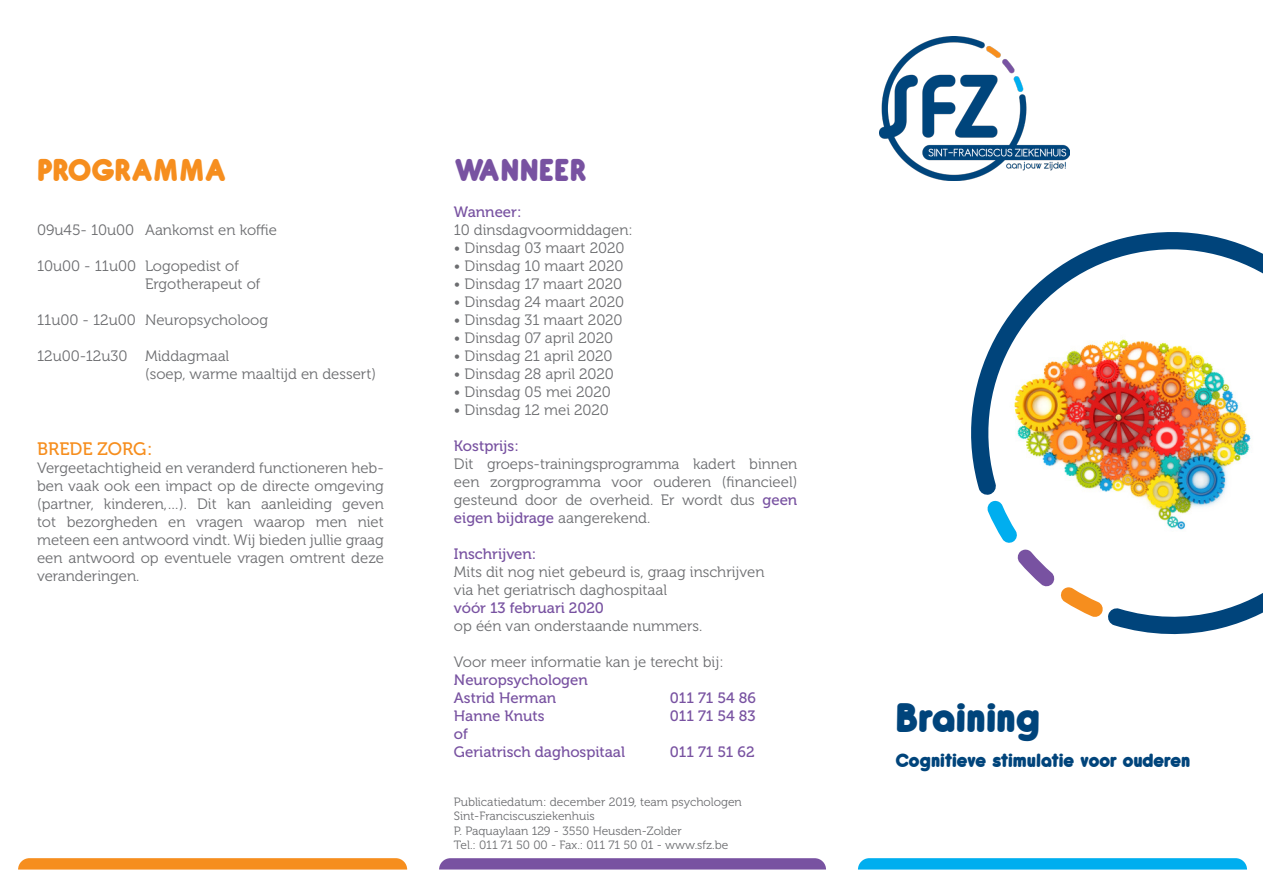
<style>
.page{position:relative;width:1263px;height:893px;background:#fff}
.page>*{position:absolute;margin:0;border:0;box-sizing:border-box;transform-origin:0 0}
.Titel{font:800 45px "Antipasto";color:#00447b}
.Titel-2{font:800 34.5px "Antipasto";color:#f68e1e}
.Titel-3{font:800 34.5px "Antipasto";color:#7852a1}
.Titel-4{font:800 21px "Antipasto";color:#00447b}
.t1{font:18px "Museo 500";color:#f68e1e}
.Broodtekst{font:15px/18px "Museo 300";color:#6c6d70}
.Broodtekst-2{font:15px "Museo 500";color:#7852a1}
.Broodtekst-3{font:12px "Museo 300";color:#6c6d70}
.s1{font-family:"Museo 500";color:#7852a1}
</style>
<div class="page">
<img style="left:879px;top:36px;width:191px;height:145px">
<svg style="left:858px;top:858px;width:389px;height:11px;background:#07b0ef"></svg>
<svg style="left:18px;top:858px;width:389px;height:11px;background:#f69124"></svg>
<svg style="left:439px;top:858px;width:387px;height:11px;background:#7c57a3"></svg>
<img style="left:971px;top:232px;width:292px;height:403px">
<svg style="left:986px;top:501px;width:118px;height:117px"></svg>
<p class="Titel-2" style="left:37px;top:148px;width:192px">PROGRAMMA</p>
<p class="Broodtekst" style="left:37px;top:221px;width:241px">09u45- 10u00 Aankomst en koffie</p>
<p class="Broodtekst" style="left:37px;top:257px;width:203px">10u00 - 11u00 Logopedist of</p>
<p class="Broodtekst" style="left:145px;top:275px;width:117px">Ergotherapeut of</p>
<p class="Broodtekst" style="left:37px;top:311px;width:232px">11u00 - 12u00 Neuropsycholoog</p>
<p class="Broodtekst" style="left:145px;top:347px;width:232px;text-indent:-108px">12u00-12u30 Middagmaal<br>(soep, warme maaltijd en dessert)</p>
<p class="t1" style="left:37px;top:439px;width:117px">BREDE ZORG:</p>
<p class="Broodtekst" style="left:37px;top:459px;width:348px;text-align:justify">Vergeetachtigheid en veranderd functioneren heb&shy;ben vaak ook een impact op de directe omgeving (partner, kinderen,…). Dit kan aanleiding geven</p>
<p class="Broodtekst" style="left:37px;top:513px;width:348px;text-align:justify">tot bezorgheden en vragen waarop men niet meteen een antwoord vindt. Wij bieden jullie graag een antwoord op eventuele vragen omtrent deze</p>
<p class="Broodtekst" style="left:37px;top:567px;width:104px">veranderingen.</p>
<p class="Titel-3" style="left:454px;top:148px;width:135px">WANNEER</p>
<p class="Broodtekst" style="left:454px;top:203px;width:180px"><span class="s1">Wanneer:<br></span>10 dinsdagvoormiddagen:</p>
<p class="Broodtekst" style="left:454px;top:239px;width:172px">• Dinsdag 03 maart 2020</p>
<p class="Broodtekst" style="left:454px;top:257px;width:171px">• Dinsdag 10 maart 2020</p>
<p class="Broodtekst" style="left:454px;top:275px;width:170px">• Dinsdag 17 maart 2020</p>
<p class="Broodtekst" style="left:454px;top:293px;width:172px">• Dinsdag 24 maart 2020</p>
<p class="Broodtekst" style="left:454px;top:311px;width:170px">• Dinsdag 31 maart 2020</p>
<p class="Broodtekst" style="left:454px;top:329px;width:161px">• Dinsdag 07 april 2020</p>
<p class="Broodtekst" style="left:454px;top:347px;width:160px">• Dinsdag 21 april 2020</p>
<p class="Broodtekst" style="left:454px;top:365px;width:161px">• Dinsdag 28 april 2020</p>
<p class="Broodtekst" style="left:454px;top:383px;width:158px">• Dinsdag 05 mei 2020</p>
<p class="Broodtekst" style="left:454px;top:401px;width:156px">• Dinsdag 12 mei 2020</p>
<p class="Broodtekst-2" style="left:454px;top:438px;width:66px">Kostprijs:</p>
<p class="Broodtekst" style="left:454px;top:455px;width:345px;text-align:justify">Dit groeps-trainingsprogramma kadert binnen een zorgprogramma voor ouderen (financieel) gesteund door de overheid. Er wordt dus <span class="s1">geen eigen bijdrage</span> aangerekend.</p>
<p class="Broodtekst-2" style="left:454px;top:546px;width:84px">Inschrijven:</p>
<p class="Broodtekst" style="left:454px;top:563px;width:312px">Mits dit nog niet gebeurd is, graag inschrijven via het geriatrisch daghospitaal<br><span class="s1">vóór 13 februari 2020<br></span>op één van onderstaande nummers.</p>
<p class="Broodtekst" style="left:454px;top:653px;width:271px">Voor meer informatie kan je terecht bij:</p>
<p class="Broodtekst-2" style="left:454px;top:672px;width:135px">Neuropsychologen</p>
<p class="Broodtekst-2" style="left:454px;top:690px;width:104px">Astrid Herman</p>
<p class="Broodtekst-2" style="left:670px;top:690px;width:88px">011 71 54 86</p>
<p class="Broodtekst-2" style="left:454px;top:708px;width:92px">Hanne Knuts</p>
<p class="Broodtekst-2" style="left:670px;top:708px;width:87px">011 71 54 83</p>
<p class="Broodtekst-2" style="left:454px;top:726px;width:16px">of</p>
<p class="Broodtekst-2" style="left:454px;top:744px;width:173px">Geriatrisch daghospitaal</p>
<p class="Broodtekst-2" style="left:670px;top:744px;width:86px">011 71 51 62</p>
<p class="Broodtekst-3" style="left:454px;top:795px;width:289px">Publicatiedatum: december 2019, team psychologen</p>
<p class="Broodtekst-3" style="left:454px;top:809px;width:142px">Sint-Franciscusziekenhuis</p>
<p class="Broodtekst-3" style="left:454px;top:824px;width:229px">P. Paquaylaan 129 - 3550 Heusden-Zolder</p>
<p class="Broodtekst-3" style="left:454px;top:838px;width:276px">Tel.: 011 71 50 00 - Fax.: 011 71 50 01 - www.sfz.be</p>
<p class="Titel" style="left:895px;top:689px;width:148px">Braining</p>
<p class="Titel-4" style="left:895px;top:747px;width:297px">Cognitieve stimulatie voor ouderen</p>
</div>
